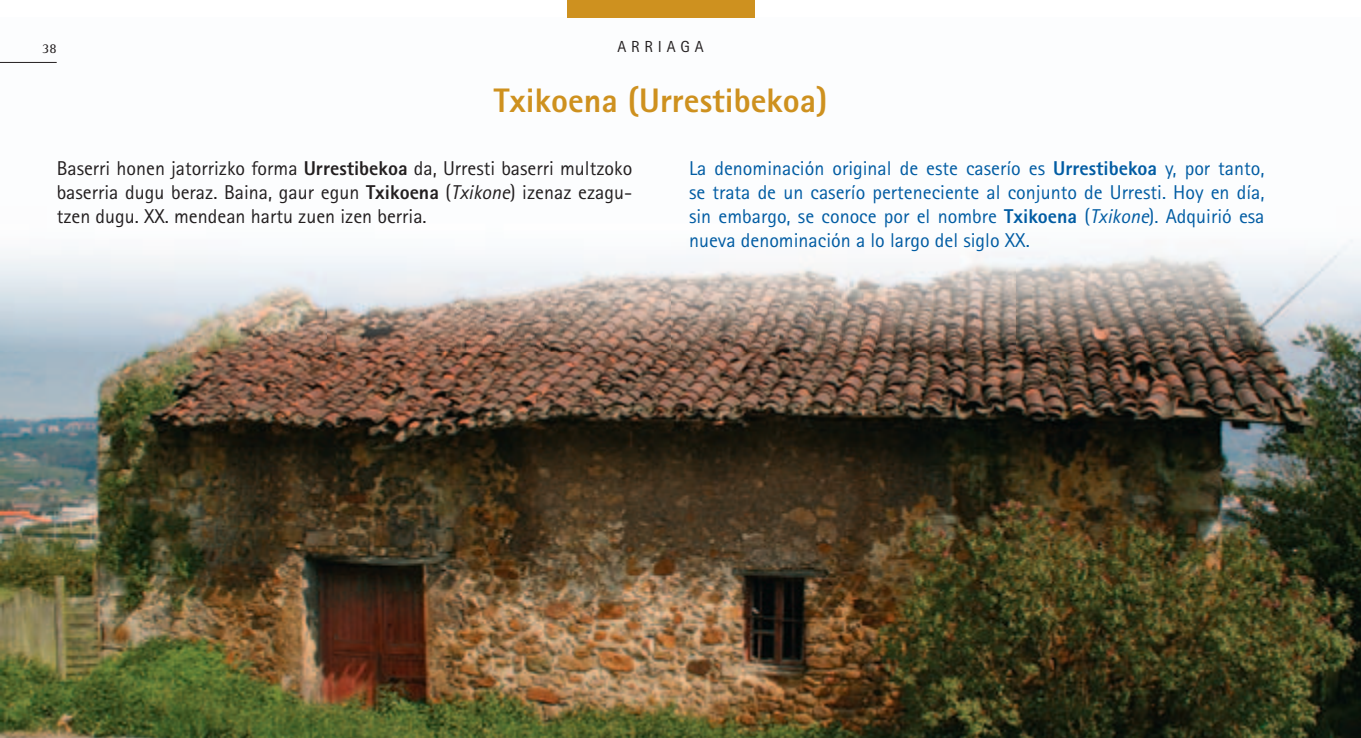
<style>
.page{position:relative;width:1361px;height:738px;background:#fff}
.page>*{position:absolute;margin:0;border:0;box-sizing:border-box;transform-origin:0 0}
.t1{font:800 34px "Rotis Sans Serif";color:#ce911f}
.t2{font:20px/24px "Rotis Sans Serif";color:#015ca3;text-align:justify}
.t3{font:20px/24px "Rotis Sans Serif";color:#231f20;text-align:justify}
.t4{font:16px "Rotis Sans Serif";letter-spacing:.3em;color:#231f20}
.t5{font:14px "Rotis Serif";color:#231f20}
.s1{font-weight:800}
.s2{font-style:italic}
</style>
<div class="page">
<img style="left:0;top:0;width:1361px;height:737px">
<hr style="left:0;top:62px;width:57px;height:1px;background:#231f20">
<div style="left:567px;top:0;width:187px;height:17px;background:#ce911f"></div>
<p class="t5" style="left:42px;top:43px;width:16px">38</p>
<p class="t4" style="left:617px;top:41px;width:88px">ARRIAGA</p>
<h1 class="t1" style="left:494px;top:88px;width:335px">Txikoena (Urrestibekoa)</h1>
<p class="t3" style="left:57px;top:158px;width:577px">Baserri honen jatorrizko forma <span class="s1">Urrestibekoa</span> da, Urresti baserri multzoko baserria dugu beraz. Baina, gaur egun <span class="s1">Txikoena</span> (<span class="s2">Txikone</span>) izenaz ezagu&shy;tzen dugu. XX. mendean hartu zuen izen berria.</p>
<p class="t2" style="left:689px;top:158px;width:577px">La denominación original de este caserío es <span class="s1">Urrestibekoa</span> y, por tanto, se trata de un caserío perteneciente al conjunto de Urresti. Hoy en día, sin embargo, se conoce por el nombre <span class="s1">Txikoena</span> (<span class="s2">Txikone</span>). Adquirió esa nueva denominación a lo largo del siglo XX.</p>
</div>
